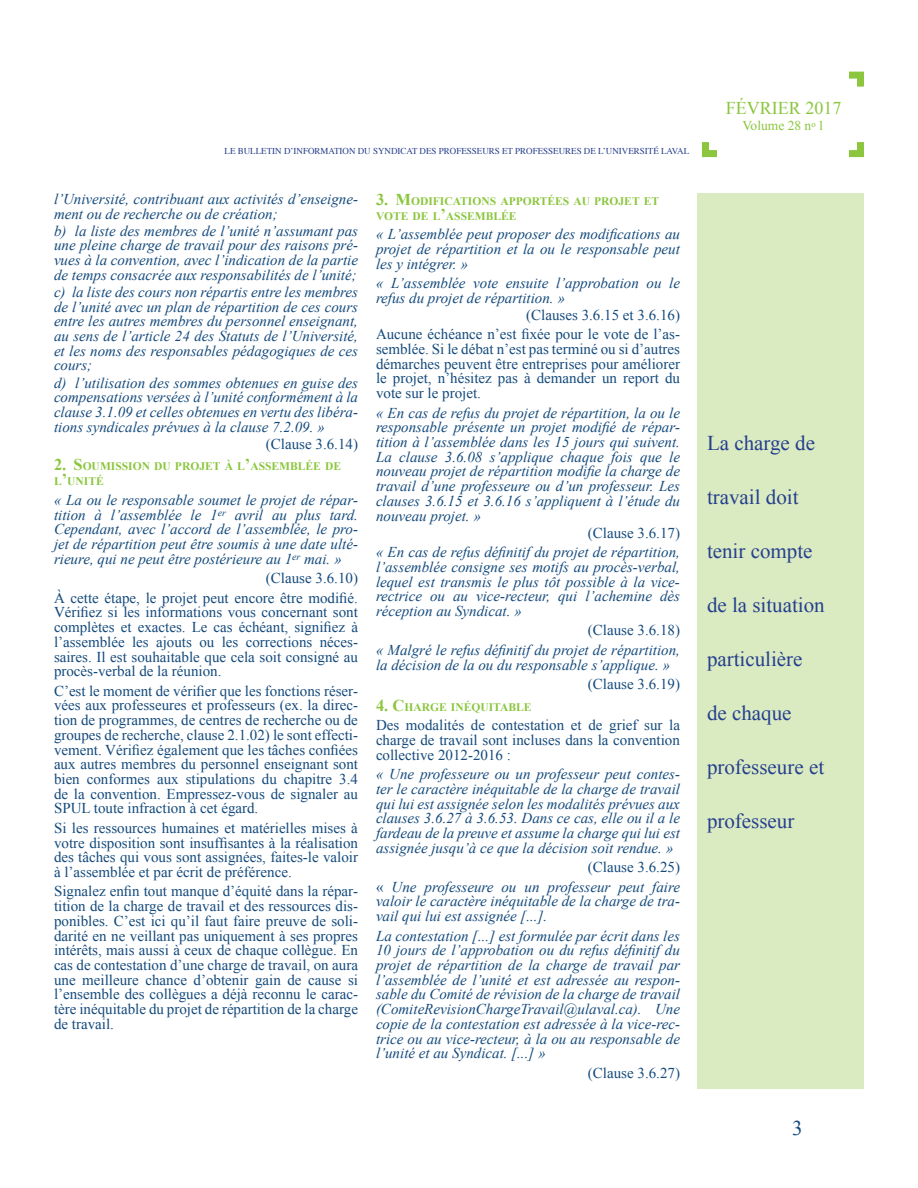
<style>
.page{position:relative;width:918px;height:1188px;background:#fff}
.page>*{position:absolute;margin:0;border:0;box-sizing:border-box;transform-origin:0 0}
.BlocVert{font:21px "Times New Roman";color:#253f8e}
.Texte{font:21px "Times New Roman";color:#144a7c}
.t1{font:18px "Times New Roman";color:#8bc63e}
.Texte-2{font:italic 15px/14.7px "Times New Roman";color:#144a7c;text-align:justify}
.Texte-3{font:15px/14.7px "Times New Roman";color:#144a7c;text-align:justify}
.t2{font:13.5px "Times New Roman";color:#8bc63e}
.Titre1{font:700 11.55px/15px "Times New Roman";color:#8bc63e}
.t3{font:9px "Times";color:#253f8e}
.s1{font-size:16.5px}
.s2{font-style:normal}
</style>
<div class="page">
<svg style="left:702px;top:142px;width:15px;height:15px"></svg>
<svg style="left:849px;top:142px;width:15px;height:15px"></svg>
<svg style="left:849px;top:72px;width:15px;height:15px"></svg>
<div style="left:698px;top:194px;width:166px;height:895px;background:#daeac1"></div>
<p class="t3" style="left:225px;top:142px;width:466px">LE BULLETIN D’INFORMATION DU SYNDICAT DES PROFESSEURS ET PROFESSEURES DE L’UNIVERSITÉ LAVAL</p>
<p class="Texte-2" style="left:54px;top:191px;width:305px">l’Université, contribuant aux activités d’enseigne&shy;ment ou de recherche ou de création;</p>
<p class="Texte-2" style="left:54px;top:223px;width:306px">b) la liste des membres de l’unité n’assumant pas une pleine charge de travail pour des raisons pré&shy;vues à la convention, avec l’indication de la partie de temps consacrée aux responsabilités de l’unité;</p>
<p class="Texte-2" style="left:54px;top:284px;width:306px">c) la liste des cours non répartis entre les membres de l’unité avec un plan de répartition de ces cours entre les autres membres du personnel enseignant, au sens de l’article 24 des Statuts de l’Université, et les noms des responsables pédagogiques de ces cours;</p>
<p class="Texte-2" style="left:54px;top:375px;width:306px">d) l’utilisation des sommes obtenues en guise des compensations versées à l’unité conformément à la clause 3.1.09 et celles obtenues en vertu des libéra&shy;tions syndicales prévues à la clause 7.2.09. »</p>
<p class="Texte-3" style="left:266px;top:436px;width:94px">(Clause 3.6.14)</p>
<p class="Titre1" style="left:54px;top:459px;width:289px"><span class="s1">2. S</span> OUMISSION DU PROJET À L<span class="s1">’</span>ASSEMBLÉE DE<br>L<span class="s1">’</span>UNITÉ</p>
<p class="Texte-2" style="left:54px;top:492px;width:306px">« La ou le responsable soumet le projet de répar&shy;tition à l’assemblée le 1<sup>er</sup> avril au plus tard.<br>Cependant, avec l’accord de l’assemblée, le pro&shy;jet de répartition peut être soumis à une date ulté&shy;rieure, qui ne peut être postérieure au 1<sup>er</sup> mai. »</p>
<p class="Texte-3" style="left:266px;top:571px;width:94px">(Clause 3.6.10)</p>
<p class="Texte-3" style="left:54px;top:590px;width:306px">À cette étape, le projet peut encore être modifié.<br>Vérifiez si les informations vous concernant sont complètes et exactes. Le cas échéant, signifiez à l’assemblée les ajouts ou les corrections néces&shy;saires. Il est souhaitable que cela soit consigné au procès-verbal de la réunion.</p>
<p class="Texte-3" style="left:54px;top:683px;width:306px">C’est le moment de vérifier que les fonctions réser&shy;vées aux professeures et professeurs (ex. la direc&shy;tion de programmes, de centres de recherche ou de groupes de recherche, clause 2.1.02) le sont effecti&shy;vement. Vérifiez également que les tâches confiées aux autres membres du personnel enseignant sont bien conformes aux stipulations du chapitre 3.4 de la convention. Empressez-vous de signaler au SPUL toute infraction à cet égard.</p>
<p class="Texte-3" style="left:54px;top:820px;width:306px">Si les ressources humaines et matérielles mises à votre disposition sont insuffisantes à la réalisation des tâches qui vous sont assignées, faites-le valoir à l’assemblée et par écrit de préférence.</p>
<p class="Texte-3" style="left:54px;top:884px;width:306px">Signalez enfin tout manque d’équité dans la répar&shy;tition de la charge de travail et des ressources dis&shy;ponibles. C’est ici qu’il faut faire preuve de soli&shy;darité en ne veillant pas uniquement à ses propres intérêts, mais aussi à ceux de chaque collègue. En cas de contestation d’une charge de travail, on aura une meilleure chance d’obtenir gain de cause si l’ensemble des collègues a déjà reconnu le carac&shy;tère inéquitable du projet de répartition de la charge de travail.</p>
<p class="Titre1" style="left:376px;top:193px;width:285px"><span class="s1">3. M</span>ODIFICATIONS APPORTÉES AU PROJET ET<br>VOTE DE L<span class="s1">’</span>ASSEMBLÉE</p>
<p class="Texte-2" style="left:376px;top:226px;width:306px">« L’assemblée peut proposer des modifications au projet de répartition et la ou le responsable peut les y intégrer. »</p>
<p class="Texte-2" style="left:376px;top:275px;width:306px">« L’assemblée vote ensuite l’approbation ou le refus du projet de répartition. »</p>
<p class="Texte-3" style="left:526px;top:307px;width:155px">(Clauses 3.6.15 et 3.6.16)</p>
<p class="Texte-3" style="left:376px;top:327px;width:306px">Aucune échéance n’est fixée pour le vote de l’as&shy;semblée. Si le débat n’est pas terminé ou si d’autres démarches peuvent être entreprises pour améliorer le projet, n’hésitez pas à demander un report du vote sur le projet.</p>
<p class="Texte-2" style="left:376px;top:405px;width:306px">« En cas de refus du projet de répartition, la ou le responsable présente un projet modifié de répar&shy;tition à l’assemblée dans les 15 jours qui suivent.<br>La clause 3.6.08 s’applique chaque fois que le nouveau projet de répartition modifie la charge de travail d’une professeure ou d’un professeur. Les clauses 3.6.15 et 3.6.16 s’appliquent à l’étude du nouveau projet. »</p>
<p class="Texte-3" style="left:588px;top:525px;width:94px">(Clause 3.6.17)</p>
<p class="Texte-2" style="left:376px;top:544px;width:306px">« En cas de refus définitif du projet de répartition, l’assemblée consigne ses motifs au procès-verbal, lequel est transmis le plus tôt possible à la vice&shy;rectrice ou au vice-recteur, qui l’achemine dès réception au Syndicat. »</p>
<p class="Texte-3" style="left:588px;top:623px;width:94px">(Clause 3.6.18)</p>
<p class="Texte-2" style="left:376px;top:642px;width:306px">« Malgré le refus définitif du projet de répartition, la décision de la ou du responsable s’applique. »</p>
<p class="Texte-3" style="left:588px;top:677px;width:94px">(Clause 3.6.19)</p>
<p class="Titre1" style="left:376px;top:699px;width:157px"><span class="s1">4. C</span>HARGE INÉQUITABLE</p>
<p class="Texte-3" style="left:376px;top:718px;width:306px">Des modalités de contestation et de grief sur la charge de travail sont incluses dans la convention collective 2012-2016 :</p>
<p class="Texte-2" style="left:376px;top:767px;width:306px">« Une professeure ou un professeur peut contes&shy;ter le caractère inéquitable de la charge de travail qui lui est assignée selon les modalités prévues aux clauses 3.6.27 à 3.6.53. Dans ce cas, elle ou il a le fardeau de la preuve et assume la charge qui lui est assignée jusqu’à ce que la décision soit rendue. »</p>
<p class="Texte-3" style="left:588px;top:860px;width:94px">(Clause 3.6.25)</p>
<p class="Texte-2" style="left:376px;top:879px;width:306px"><span class="s2">«</span> Une professeure ou un professeur peut faire valoir le caractère inéquitable de la charge de tra&shy;vail qui lui est assignée [...].</p>
<p class="Texte-2" style="left:376px;top:928px;width:306px">La contestation [...] est formulée par écrit dans les 10 jours de l’approbation ou du refus définitif du projet de répartition de la charge de travail par l’assemblée de l’unité et est adressée au respon&shy;sable du Comité de révision de la charge de travail (ComiteRevisionChargeTravail@ulaval.ca). Une copie de la contestation est adressée à la vice-rec&shy;trice ou au vice-recteur, à la ou au responsable de l’unité et au Syndicat. [...] »</p>
<p class="Texte-3" style="left:588px;top:1065px;width:94px">(Clause 3.6.27)</p>
<p class="t1" style="left:726px;top:96px;width:117px">FÉVRIER 2017</p>
<p class="t2" style="left:743px;top:117px;width:84px">Volume 28 n<sup>o</sup> 1</p>
<p class="BlocVert" style="left:707px;top:429px;width:110px">La charge de</p>
<p class="BlocVert" style="left:707px;top:483px;width:93px">travail doit</p>
<p class="BlocVert" style="left:707px;top:537px;width:107px">tenir compte</p>
<p class="BlocVert" style="left:707px;top:591px;width:119px">de la situation</p>
<p class="BlocVert" style="left:707px;top:645px;width:97px">particulière</p>
<p class="BlocVert" style="left:707px;top:699px;width:86px">de chaque</p>
<p class="BlocVert" style="left:707px;top:753px;width:119px">professeure et</p>
<p class="BlocVert" style="left:707px;top:807px;width:89px">professeur</p>
<p class="Texte" style="left:792px;top:1114px;width:12px">3</p>
</div>
